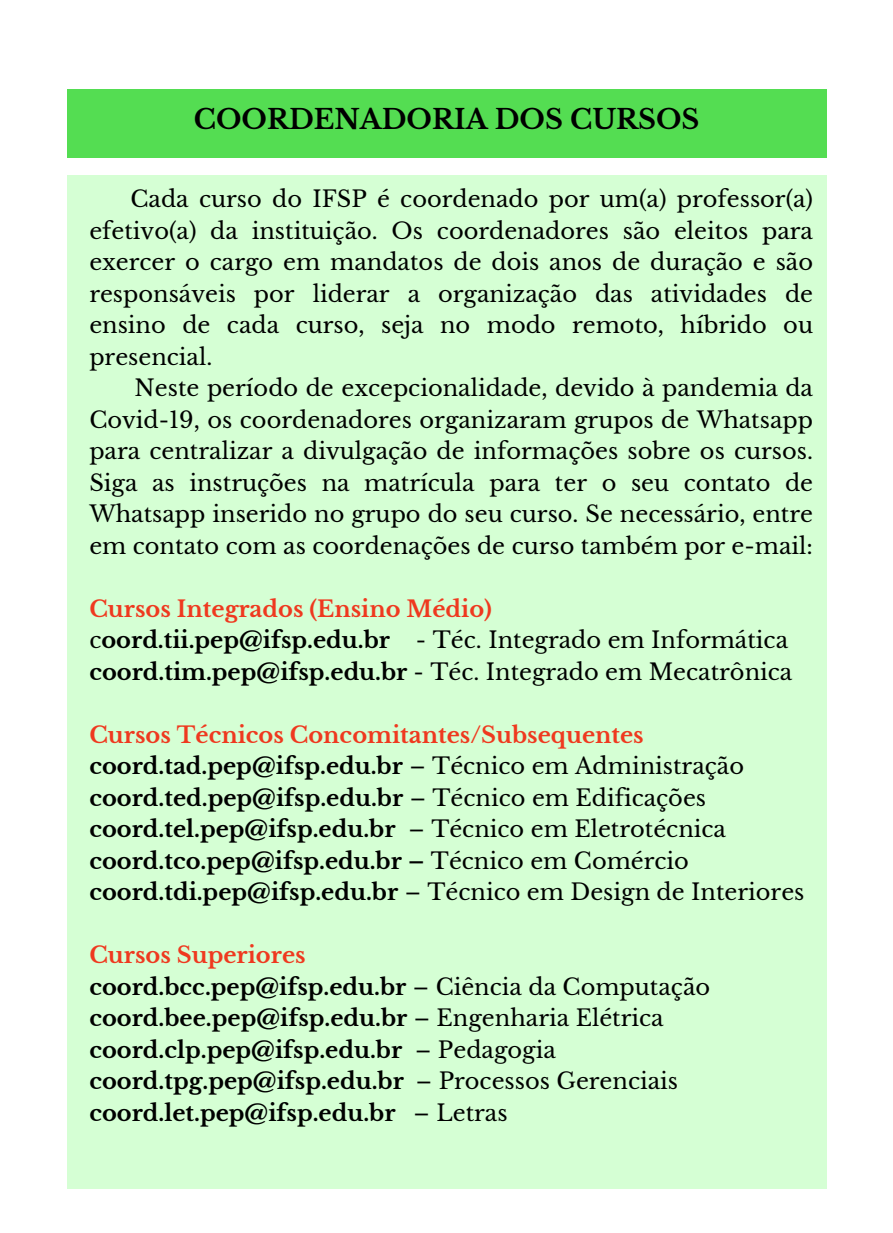
<style>
.page{position:relative;width:893px;height:1233px;background:#fff}
.page>*{position:absolute;margin:0;border:0;box-sizing:border-box;transform-origin:0 0}
.t1{font:700 27px "Libre Baskerville";color:#000}
.t2{font:22.5px/31.5px "Libre Baskerville";color:#000;text-align:justify}
.t3{font:700 22.5px "Libre Baskerville";color:#000}
.t4{font:700 22.5px "Libre Baskerville";color:#ef391f}
.s1{font-weight:700}
.s2{font-weight:400}
</style>
<div class="page">
<div style="left:67px;top:175px;width:759px;height:1014px;background:#d5ffd4"></div>
<div style="left:67px;top:89px;width:759px;height:68px;background:#54dd52"></div>
<h1 class="t1" style="left:194px;top:103px;width:507px">COORDENADORIA DOS CURSOS</h1>
<p class="t2" style="left:89px;top:184px;width:725px;text-indent:41px">Cada curso do IFSP é coordenado por um(a) professor(a) efetivo(a) da instituição. Os coordenadores são eleitos para exercer o cargo em mandatos de dois anos de duração e são responsáveis por liderar a organização das atividades de ensino de cada curso, seja no modo remoto, híbrido ou presencial.</p>
<p class="t2" style="left:89px;top:373px;width:725px;text-indent:45px">Neste período de excepcionalidade, devido à pandemia da Covid-19, os coordenadores organizaram grupos de Whatsapp para centralizar a divulgação de informações sobre os cursos.<br>Siga as instruções na matrícula para ter o seu contato de Whatsapp inserido no grupo do seu curso. Se necessário, entre em contato com as coordenações de curso também por e-mail:</p>
<p class="t4" style="left:89px;top:595px;width:404px">Cursos Integrados (Ensino Médio)</p>
<p class="t2" style="left:89px;top:625px;width:700px">c<span class="s1">oord.tii.pep@ifsp.edu.br</span> - Téc. Integrado em Informática</p>
<p class="t2" style="left:89px;top:656px;width:704px"><span class="s1">coord.tim.pep@ifsp.edu.br</span> - Téc. Integrado em Mecatrônica</p>
<p class="t4" style="left:89px;top:721px;width:556px">Cursos Técnicos Concomitantes/Subsequentes</p>
<p class="t3" style="left:89px;top:752px;width:656px">coord.tad.pep@ifsp.edu.br <span class="s2">– Técnico em Administração</span></p>
<p class="t3" style="left:89px;top:784px;width:618px">coord.ted.pep@ifsp.edu.br <span class="s2">– Técnico em Edificações</span></p>
<p class="t3" style="left:89px;top:815px;width:638px">coord.tel.pep@ifsp.edu.br <span class="s2">– Técnico em Eletrotécnica</span></p>
<p class="t3" style="left:89px;top:847px;width:601px">coord.tco.pep@ifsp.edu.br – <span class="s2">Técnico em Comércio</span></p>
<p class="t2" style="left:89px;top:877px;width:716px"><span class="s1">coord.tdi.pep@ifsp.edu.br</span> – Técnico em Design de Interiores</p>
<p class="t4" style="left:89px;top:941px;width:218px">Cursos Superiores</p>
<p class="t3" style="left:89px;top:973px;width:622px">coord.bcc.pep@ifsp.edu.br <span class="s2">– Ciência da Computação</span></p>
<p class="t3" style="left:89px;top:1004px;width:576px">coord.bee.pep@ifsp.edu.br <span class="s2">– Engenharia Elétrica</span></p>
<p class="t3" style="left:89px;top:1036px;width:468px">coord.clp.pep@ifsp.edu.br <span class="s2">– Pedagogia</span></p>
<p class="t3" style="left:89px;top:1067px;width:590px">coord.tpg.pep@ifsp.edu.br <span class="s2">– Processos Gerenciais</span></p>
<p class="t3" style="left:89px;top:1099px;width:420px">coord.let.pep@ifsp.edu.br <span class="s2">– Letras</span></p>
</div>
